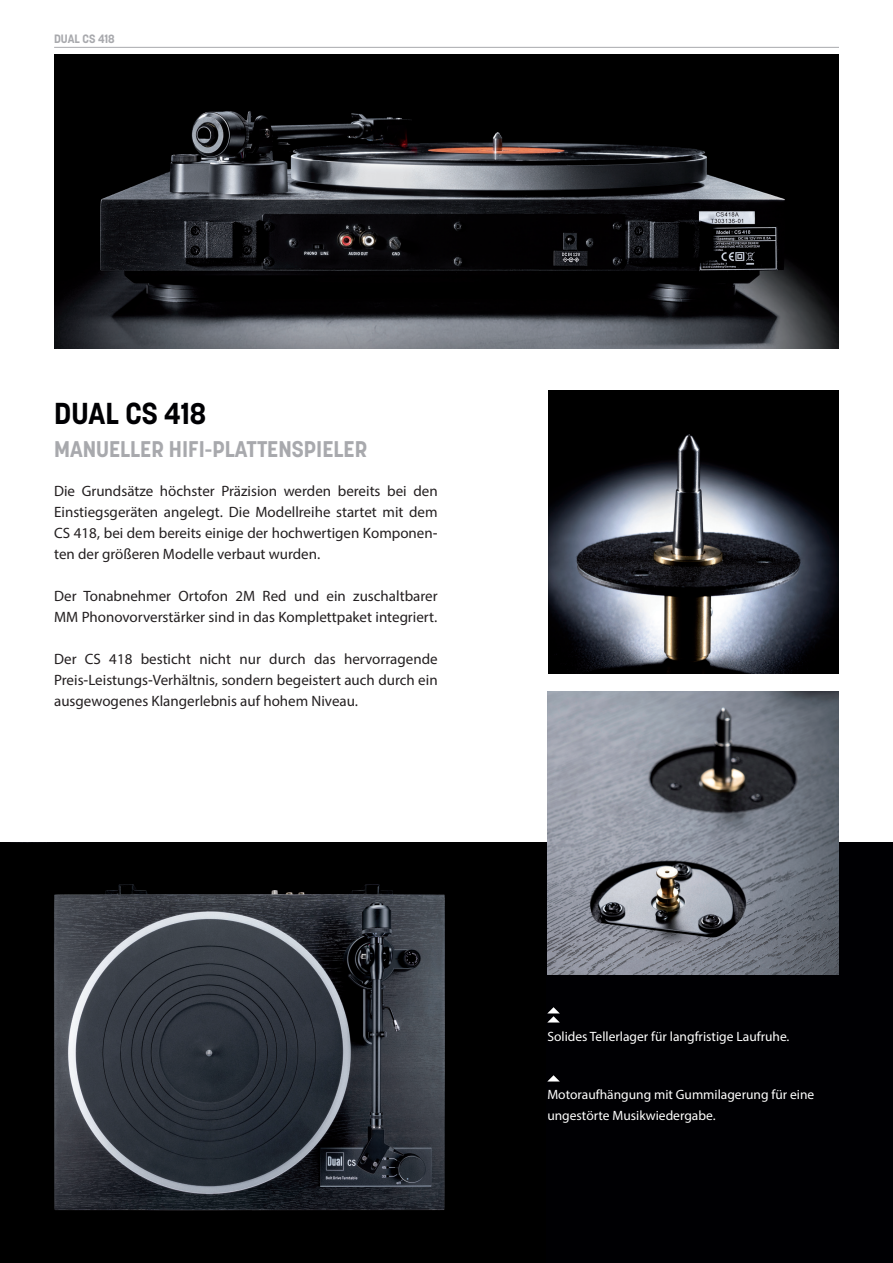
<style>
.page{position:relative;width:893px;height:1263px;background:#fff}
.page>*{position:absolute;margin:0;border:0;box-sizing:border-box;transform-origin:0 0}
.t1{font:700 30px "Korolev";color:#000003}
.t2{font:700 22.5px "Korolev";color:#a8a9ad}
.t3{font:15px/21px "Myriad Hebrew";color:#231f20;text-align:justify}
.t4{font:13.5px/21px "Myriad Hebrew";color:#fff}
.t5{font:700 12px "Korolev";color:#a8a9ad}
</style>
<div class="page">
<img style="left:54px;top:54px;width:785px;height:295px">
<div style="left:0;top:842px;width:893px;height:421px;background:#000003"></div>
<img style="left:14px;top:842px;width:431px;height:369px">
<img style="left:547px;top:692px;width:292px;height:283px">
<hr style="left:54px;top:47px;width:785px;height:1px;background:#a8a9ad">
<svg style="left:547px;top:1007px;width:13px;height:15px"></svg>
<svg style="left:548px;top:1075px;width:12px;height:6px"></svg>
<img style="left:548px;top:390px;width:291px;height:284px">
<p class="t5" style="left:54px;top:31px;width:62px">DUAL CS 418</p>
<h1 class="t1" style="left:54px;top:394px;width:154px">DUAL CS 418</h1>
<h2 class="t2" style="left:54px;top:435px;width:315px">MANUELLER HIFI-PLATTENSPIELER</h2>
<p class="t3" style="left:54px;top:481px;width:385px">Die Grundsätze höchster Präzision werden bereits bei den Einstiegsgeräten angelegt. Die Modellreihe startet mit dem CS 418, bei dem bereits einige der hochwertigen Komponen&shy;ten der größeren Modelle verbaut wurden.</p>
<p class="t3" style="left:54px;top:586px;width:385px">Der Tonabnehmer Ortofon 2M Red und ein zuschaltbarer<br>MM Phonovorverstärker sind in das Komplettpaket integriert.</p>
<p class="t3" style="left:54px;top:649px;width:385px">Der CS 418 besticht nicht nur durch das hervorragende Preis-Leistungs-Verhältnis, sondern begeistert auch durch ein ausgewogenes Klangerlebnis auf hohem Niveau.</p>
<p class="t4" style="left:547px;top:1026px;width:244px">Solides Tellerlager für langfristige Laufruhe.</p>
<p class="t4" style="left:547px;top:1084px;width:268px">Motoraufhängung mit Gummilagerung für eine ungestörte Musikwiedergabe.</p>
</div>
